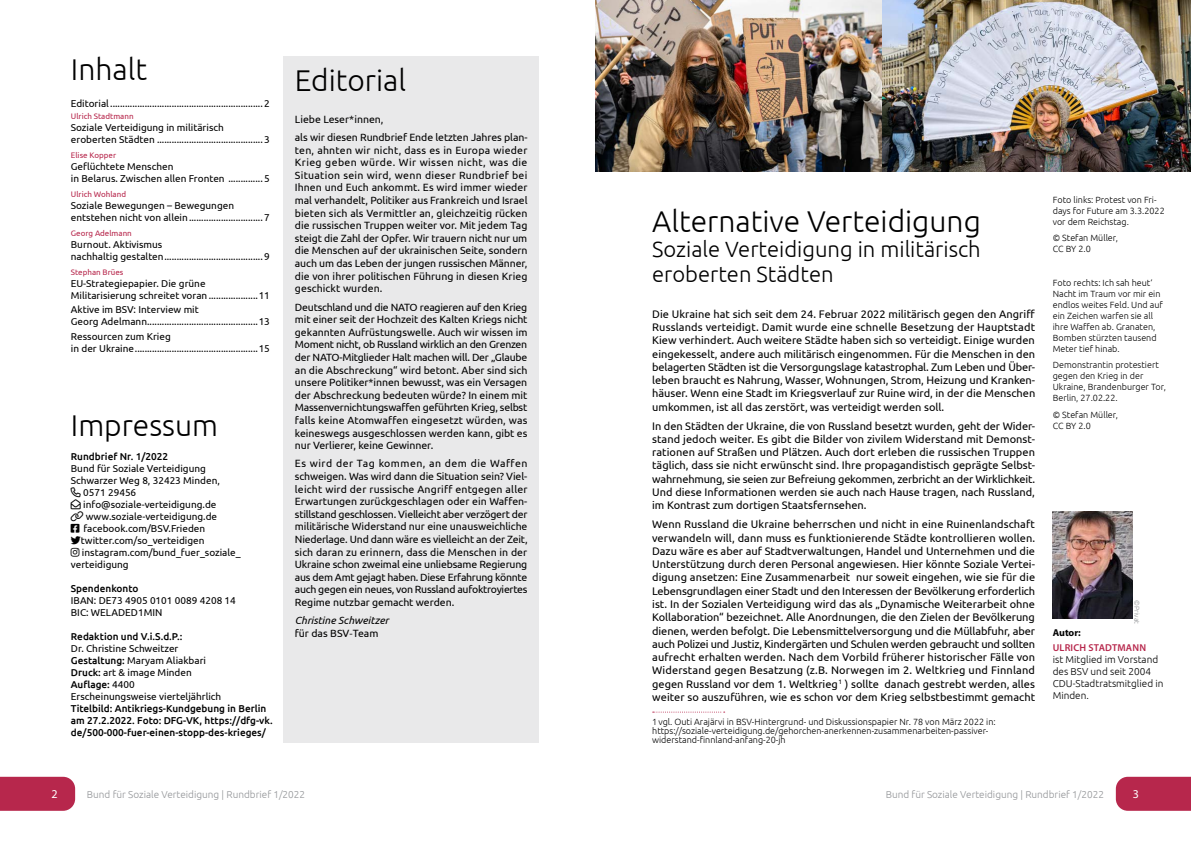
<style>
.page{position:relative;width:1191px;height:842px;background:#fff}
.page>*{position:absolute;margin:0;border:0;box-sizing:border-box;transform-origin:0 0}
.t1{font:300 30px "Ubuntu";color:#000}
.t2{font:300 22px/25.1px "Ubuntu";color:#000}
.t3{font:12px "Myriad Pro";color:#fff}
.t4{font:11px/13.3px "Ubuntu";color:#000;text-align:justify}
.t5{font:10.5px/12.6px "Ubuntu";letter-spacing:-.005em;color:#000;text-align:justify}
.t6{font:italic 10.5px/12.6px "Ubuntu";color:#000}
.t7{font:10px/12px "Ubuntu";color:#000}
.t8{font:500 10px/12px "Ubuntu";color:#000}
.t9{font:300 10px "Ubuntu";color:#939598}
.t10{font:300 10px/12px "Ubuntu";color:#000}
.t11{font:600 10px "Myriad Pro";letter-spacing:.02em;color:#b7274c}
.t12{font:700 10px "Myriad Pro";letter-spacing:-.005em;color:#000}
.t13{font:300 9px/11px "Ubuntu";color:#000}
.t14{font:8px "Ubuntu";color:#b7274c}
.t15{font:300 7px "Ubuntu";color:#939598}
.s1{font-weight:500}
.s2{font-style:normal}
.s3{font-family:"Myriad Pro";font-style:normal}
</style>
<div class="page">
<div style="left:0;top:777px;width:75px;height:34px;background:#b7274c"></div>
<div style="left:1115px;top:777px;width:76px;height:34px;background:#b7274c"></div>
<svg style="left:652px;top:712px;width:72px;height:1px"></svg>
<div style="left:283px;top:57px;width:256px;height:686px;background:#e9e9ea"></div>
<img style="left:595px;top:0;width:596px;height:171px">
<img style="left:1052px;top:511px;width:80px;height:108px">
<h1 class="t1" style="left:71px;top:51px;width:78px">Inhalt</h1>
<p class="t7" style="left:71px;top:97px;width:200px">Editorial.............................................................. 2</p>
<p class="t14" style="left:71px;top:112px;width:64px">Ulrich Stadtmann</p>
<p class="t7" style="left:71px;top:121px;width:200px">Soziale Verteidigung in militärisch eroberten Städten ........................................... 3</p>
<p class="t14" style="left:71px;top:150px;width:47px">Elise Kopper</p>
<p class="t7" style="left:71px;top:160px;width:200px">Geflüchtete Menschen<br>in Belarus. Zwischen allen Fronten .............. 5</p>
<p class="t14" style="left:71px;top:189px;width:57px">Ulrich Wohland</p>
<p class="t7" style="left:71px;top:199px;width:200px">Soziale Bewegungen – Bewegungen entstehen nicht von allein.............................. 7</p>
<p class="t14" style="left:71px;top:228px;width:62px">Georg Adelmann</p>
<p class="t7" style="left:71px;top:238px;width:201px">Burnout. Aktivismus<br>nachhaltig gestalten........................................ 9</p>
<p class="t14" style="left:71px;top:267px;width:54px">Stephan Brües</p>
<p class="t7" style="left:71px;top:277px;width:200px">EU-Strategiepapier. Die grüne<br>Militarisierung schreitet voran....................11</p>
<p class="t7" style="left:71px;top:304px;width:200px">Aktive im BSV: Interview mit<br>Georg Adelmann.............................................13</p>
<p class="t7" style="left:71px;top:330px;width:200px">Ressourcen zum Krieg<br>in der Ukraine..................................................15</p>
<h1 class="t1" style="left:71px;top:407px;width:149px">Impressum</h1>
<p class="t8" style="left:71px;top:450px;width:99px">Rundbrief Nr. 1/2022</p>
<p class="t7" style="left:71px;top:462px;width:151px">Bund für Soziale Verteidigung<br>Schwarzer Weg 8, 32423 Minden,</p>
<p class="t7" style="left:71px;top:486px;width:67px">□■ 0571 29456</p>
<p class="t7" style="left:71px;top:498px;width:147px">■❖●□□■ info@soziale-verteidigung.de</p>
<p class="t7" style="left:71px;top:510px;width:148px;text-align:center">■ www.soziale-verteidigung.de facebook.com/BSV.Frieden</p>
<p class="t7" style="left:71px;top:534px;width:135px">▼▼▼twitter.com/so_verteidigen</p>
<p class="t7" style="left:82px;top:546px;width:160px">instagram.com/bund_fuer_soziale_</p>
<p class="t7" style="left:71px;top:558px;width:59px">verteidigung</p>
<p class="t8" style="left:71px;top:582px;width:69px">Spendenkonto</p>
<p class="t7" style="left:71px;top:594px;width:166px">IBAN: DE73 4905 0101 0089 4208 14<br>BIC: WELADED1MIN</p>
<p class="t8" style="left:71px;top:630px;width:113px">Redaktion und V.i.S.d.P.:</p>
<p class="t7" style="left:71px;top:642px;width:152px">Dr. Christine Schweitzer<br><span class="s1">Gestaltung:</span> Maryam Aliakbari<br><span class="s1">Druck:</span> art &amp; image Minden<br><span class="s1">Auflage:</span> 4400<br>Erscheinungsweise vierteljährlich</p>
<p class="t8" style="left:71px;top:702px;width:203px">Titelbild: Antikriegs-Kundgebung in Berlin am 27.2.2022. Foto: DFG-VK, https://dfg-vk. de/500-000-fuer-einen-stopp-des-krieges/</p>
<h1 class="t1" style="left:295px;top:63px;width:113px">Editorial</h1>
<p class="t5" style="left:295px;top:110px;width:234px;line-height:18.3px">Liebe Leser*innen,<br>als wir diesen Rundbrief Ende letzten Jahres plan-</p>
<p class="t5" style="left:295px;top:143px;width:234px">ten, ahnten wir nicht, dass es in Europa wieder Krieg geben würde. Wir wissen nicht, was die Situation sein wird, wenn dieser Rundbrief bei Ihnen und Euch ankommt. Es wird immer wieder mal verhandelt, Politiker aus Frankreich und Israel bieten sich als Vermittler an, gleichzeitig rücken die russischen Truppen weiter vor. Mit jedem Tag steigt die Zahl der Opfer. Wir trauern nicht nur um die Menschen auf der ukrainischen Seite, sondern auch um das Leben der jungen russischen Männer, die von ihrer politischen Führung in diesen Krieg geschickt wurden.</p>
<p class="t5" style="left:295px;top:300px;width:234px">Deutschland und die NATO reagieren auf den Krieg mit einer seit der Hochzeit des Kalten Kriegs nicht gekannten Aufrüstungswelle. Auch wir wissen im Moment nicht, ob Russland wirklich an den Grenzen der NATO-Mitglieder Halt machen will. Der „Glaube an die Abschreckung“ wird betont. Aber sind sich unsere Politiker*innen bewusst, was ein Versagen der Abschreckung bedeuten würde? In einem mit Massenvernichtungswaffen geführten Krieg, selbst falls keine Atomwaffen eingesetzt würden, was keineswegs ausgeschlossen werden kann, gibt es nur Verlierer, keine Gewinner.</p>
<p class="t5" style="left:295px;top:457px;width:234px">Es wird der Tag kommen, an dem die Waffen schweigen. Was wird dann die Situation sein? Viel&shy;leicht wird der russische Angriff entgegen aller Erwartungen zurückgeschlagen oder ein Waffen&shy;stillstand geschlossen. Vielleicht aber verzögert der militärische Widerstand nur eine unausweichliche Niederlage. Und dann wäre es vielleicht an der Zeit, sich daran zu erinnern, dass die Menschen in der Ukraine schon zweimal eine unliebsame Regierung aus dem Amt gejagt haben. Diese Erfahrung könnte auch gegen ein neues, von Russland aufoktroyiertes Regime nutzbar gemacht werden.</p>
<p class="t6" style="left:295px;top:614px;width:95px">Christine Schweitzer <span class="s2">für das BSV</span><span class="s3">‐</span><span class="s2">Team</span></p>
<h1 class="t1" style="left:652px;top:203px;width:330px">Alternative Verteidigung</h1>
<h2 class="t2" style="left:652px;top:236px;width:330px">Soziale Verteidigung in militärisch eroberten Städten</h2>
<p class="t4" style="left:652px;top:307px;width:384px">Die Ukraine hat sich seit dem 24. Februar 2022 militärisch gegen den Angriff Russlands verteidigt. Damit wurde eine schnelle Besetzung der Hauptstadt Kiew verhindert. Auch weitere Städte haben sich so verteidigt. Einige wurden eingekesselt, andere auch militärisch eingenommen. Für die Menschen in den belagerten Städten ist die Versorgungslage katastrophal. Zum Leben und Über&shy;leben braucht es Nahrung, Wasser, Wohnungen, Strom, Heizung und Kranken&shy;häuser. Wenn eine Stadt im Kriegsverlauf zur Ruine wird, in der die Menschen umkommen, ist all das zerstört, was verteidigt werden soll.</p>
<p class="t4" style="left:652px;top:419px;width:384px">In den Städten der Ukraine, die von Russland besetzt wurden, geht der Wider&shy;stand jedoch weiter. Es gibt die Bilder von zivilem Widerstand mit Demonst&shy;rationen auf Straßen und Plätzen. Auch dort erleben die russischen Truppen täglich, dass sie nicht erwünscht sind. Ihre propagandistisch geprägte Selbst&shy;wahrnehmung, sie seien zur Befreiung gekommen, zerbricht an der Wirklichkeit.<br>Und diese Informationen werden sie auch nach Hause tragen, nach Russland, im Kontrast zum dortigen Staatsfernsehen.</p>
<p class="t4" style="left:652px;top:517px;width:384px">Wenn Russland die Ukraine beherrschen und nicht in eine Ruinenlandschaft verwandeln will, dann muss es funktionierende Städte kontrollieren wollen.<br>Dazu wäre es aber auf Stadtverwaltungen, Handel und Unternehmen und die Unterstützung durch deren Personal angewiesen. Hier könnte Soziale Vertei&shy;digung ansetzen: Eine Zusammenarbeit nur soweit eingehen, wie sie für die Lebensgrundlagen einer Stadt und den Interessen der Bevölkerung erforderlich ist. In der Sozialen Verteidigung wird das als „Dynamische Weiterarbeit ohne Kollaboration“ bezeichnet. Alle Anordnungen, die den Zielen der Bevölkerung dienen, werden befolgt. Die Lebensmittelversorgung und die Müllabfuhr, aber auch Polizei und Justiz, Kindergärten und Schulen werden gebraucht und sollten aufrecht erhalten werden. Nach dem Vorbild früherer historischer Fälle von Widerstand gegen Besatzung (z.B. Norwegen im 2. Weltkrieg und Finnland gegen Russland vor dem 1. Weltkrieg<sup>1</sup> ) sollte danach gestrebt werden, alles weiter so auszuführen, wie es schon vor dem Krieg selbstbestimmt gemacht</p>
<p class="t13" style="left:652px;top:717px;width:345px;line-height:9px">1vgl. Outi Arajärvi in BSV-Hintergrund- und Diskussionspapier Nr. 78 von März 2022 in: https://soziale-verteidigung.de/gehorchen-anerkennen-zusammenarbeiten-passiver&shy;widerstand-finnland-anfang-20-jh</p>
<p class="t13" style="left:1052px;top:194px;width:113px">Foto links: Protest von Fri&shy;days for Future am 3.3.2022 vor dem Reichstag.</p>
<p class="t13" style="left:1052px;top:232px;width:67px">© Stefan Müller,<br>CC BY 2.0</p>
<p class="t13" style="left:1052px;top:277px;width:112px">Foto rechts: Ich sah heut‘<br>Nacht im Traum vor mir ein endlos weites Feld. Und auf ein Zeichen warfen sie all ihre Waffen ab. Granaten,<br>Bomben stürzten tausend<br>Meter tief hinab.</p>
<p class="t13" style="left:1052px;top:359px;width:115px">Demonstrantin protestiert gegen den Krieg in der<br>Ukraine, Brandenburger Tor,<br>Berlin, 27.02.22.</p>
<p class="t13" style="left:1052px;top:409px;width:67px">© Stefan Müller,<br>CC BY 2.0</p>
<p class="t15" style="left:1141px;top:600px;width:25px;rotate:90deg">©Privat</p>
<p class="t12" style="left:1052px;top:626px;width:29px">Autor:</p>
<p class="t11" style="left:1052px;top:641px;width:95px">ULRICH STADTMANN</p>
<p class="t10" style="left:1052px;top:653px;width:112px">ist Mitglied im Vorstand des BSV und seit 2004<br>CDU-Stadtratsmitglied in<br>Minden.</p>
<p class="t3" style="left:51px;top:787px;width:8px">2</p>
<p class="t9" style="left:87px;top:788px;width:220px">Bund für Soziale Verteidigung | Rundbrief 1/2022</p>
<p class="t9" style="left:885px;top:788px;width:220px">Bund für Soziale Verteidigung | Rundbrief 1/2022</p>
<p class="t3" style="left:1132px;top:787px;width:8px">3</p>
</div>
